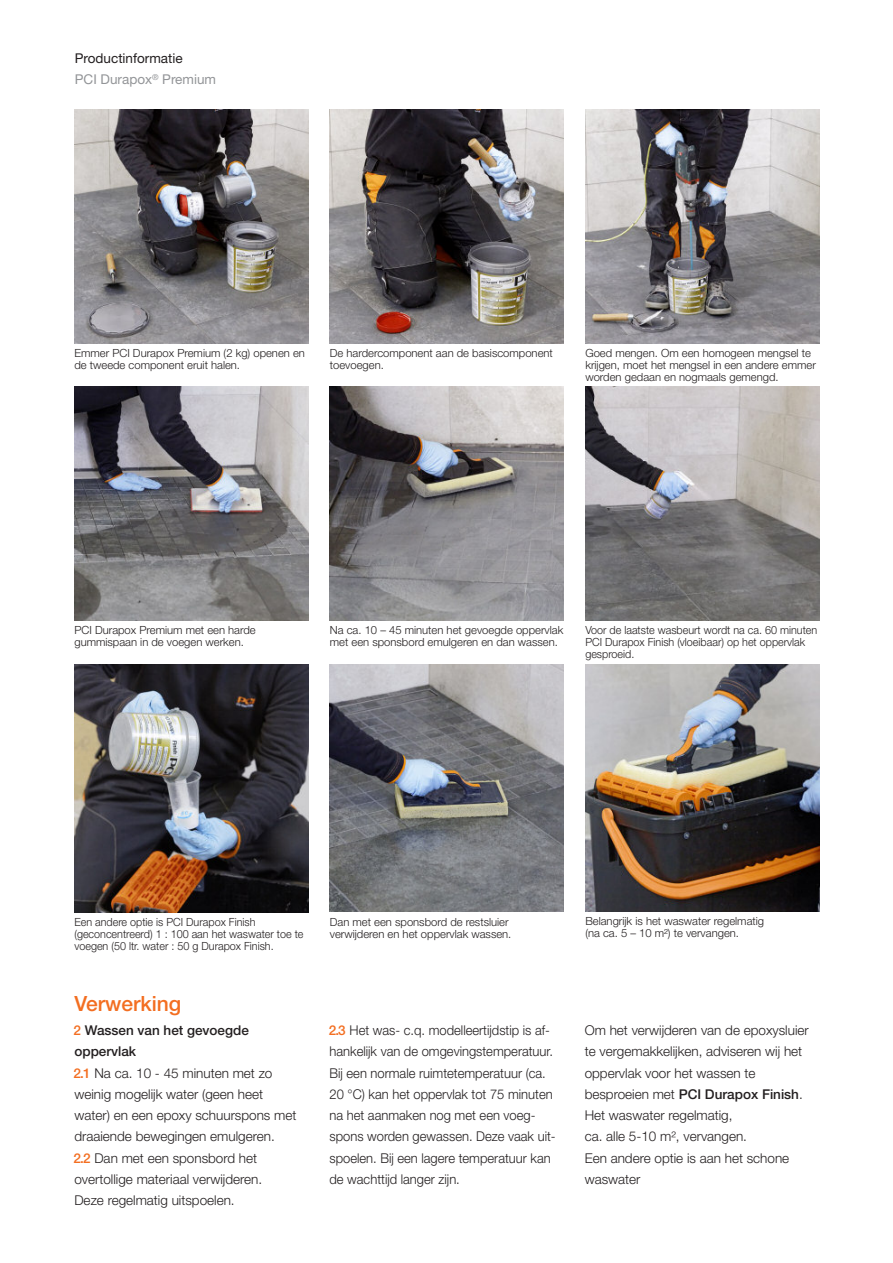
<style>
.page{position:relative;width:893px;height:1263px;background:#fff}
.page>*{position:absolute;margin:0;border:0;box-sizing:border-box;transform-origin:0 0}
.t1{font:500 21px "Helvetica Neue LT Pro";color:#f36e21}
.t2{font:300 13.5px/21.3px "Helvetica Neue LT Pro";color:#231f20}
.t3{font:300 13.5px/21.3px "Helvetica Neue LT Pro";color:#231f20;scale:.96 1}
.t4{font:13.5px/21.3px "Helvetica Neue LT Pro";color:#231f20}
.t5{font:300 11.25px/12px "Helvetica Neue LT Pro";color:#231f20}
.t6{font:300 11.25px/12px "Helvetica Neue LT Pro";color:#231f20;scale:.96 1}
.s1{color:#939598}
.s2{font-weight:500;color:#f36e21}
.s3{font-weight:500}
</style>
<div class="page">
<img style="left:74px;top:387px;width:234px;height:234px">
<img style="left:330px;top:387px;width:234px;height:234px">
<img style="left:585px;top:387px;width:234px;height:234px">
<img style="left:74px;top:664px;width:234px;height:248px">
<img style="left:330px;top:664px;width:234px;height:247px">
<img style="left:585px;top:664px;width:234px;height:247px">
<img style="left:74px;top:109px;width:234px;height:234px">
<img style="left:330px;top:109px;width:234px;height:234px">
<img style="left:585px;top:109px;width:234px;height:234px">
<p class="t4" style="left:75px;top:49px;width:143px">Productinformatie<br><span class="s1">PCI Durapox</span><sup>®</sup> <span class="s1">Premium</span></p>
<p class="t5" style="left:74px;top:348px;width:232px">Emmer PCI Durapox Premium (2 kg) openen en de tweede component eruit halen.</p>
<p class="t5" style="left:330px;top:348px;width:224px">De hardercomponent aan de basiscomponent toevoegen.</p>
<p class="t5" style="left:585px;top:348px;width:232px">Goed mengen. Om een homogeen mengsel te krijgen, moet het mengsel in een andere emmer worden gedaan en nogmaals gemengd.</p>
<p class="t5" style="left:74px;top:625px;width:183px">PCI Durapox Premium met een harde gummispaan in de voegen werken.</p>
<p class="t5" style="left:330px;top:625px;width:235px">Na ca. 10 – 45 minuten het gevoegde oppervlak met een sponsbord emulgeren en dan wassen.</p>
<p class="t6" style="left:585px;top:625px;width:243px">Voor de laatste wasbeurt wordt na ca. 60 minuten<br>PCI Durapox Finish (vloeibaar) op het oppervlak gesproeid.</p>
<p class="t6" style="left:74px;top:917px;width:240px">Een andere optie is PCI Durapox Finish (geconcentreerd) 1 : 100 aan het waswater toe te voegen (50 ltr. water : 50 g Durapox Finish.</p>
<p class="t5" style="left:330px;top:917px;width:183px">Dan met een sponsbord de restsluier verwijderen en het oppervlak wassen.</p>
<p class="t5" style="left:585px;top:916px;width:180px">Belangrijk is het waswater regelmatig (na ca. 5 – 10 m²) te vervangen.</p>
<h1 class="t1" style="left:74px;top:995px;width:108px">Verwerking</h1>
<p class="t2" style="left:74px;top:1021px;width:224px"><span class="s2">2</span> <span class="s3">Wassen van het gevoegde oppervlak<br></span><span class="s2">2.1</span> Na ca. 10 - 45 minuten met zo weinig mogelijk water (geen heet water) en een epoxy schuurspons met draaiende bewegingen emulgeren.<br><span class="s2">2.2</span> Dan met een sponsbord het overtollige materiaal verwijderen.<br>Deze regelmatig uitspoelen.</p>
<p class="t3" style="left:329px;top:1021px;width:238px"><span class="s2">2.3</span> Het was- c.q. modelleertijdstip is af&shy;hankelijk van de omgevingstemperatuur.<br>Bij een normale ruimtetemperatuur (ca.<br>20 °C) kan het oppervlak tot 75 minuten na het aanmaken nog met een voeg&shy;spons worden gewassen. Deze vaak uit&shy;spoelen. Bij een lagere temperatuur kan de wachttijd langer zijn.</p>
<p class="t2" style="left:585px;top:1021px;width:226px">Om het verwijderen van de epoxysluier te vergemakkelijken, adviseren wij het oppervlak voor het wassen te besproeien met <span class="s3">PCI Durapox Finish</span>.<br>Het waswater regelmatig,<br>ca. alle 5-10 m², vervangen.<br>Een andere optie is aan het schone waswater</p>
</div>
